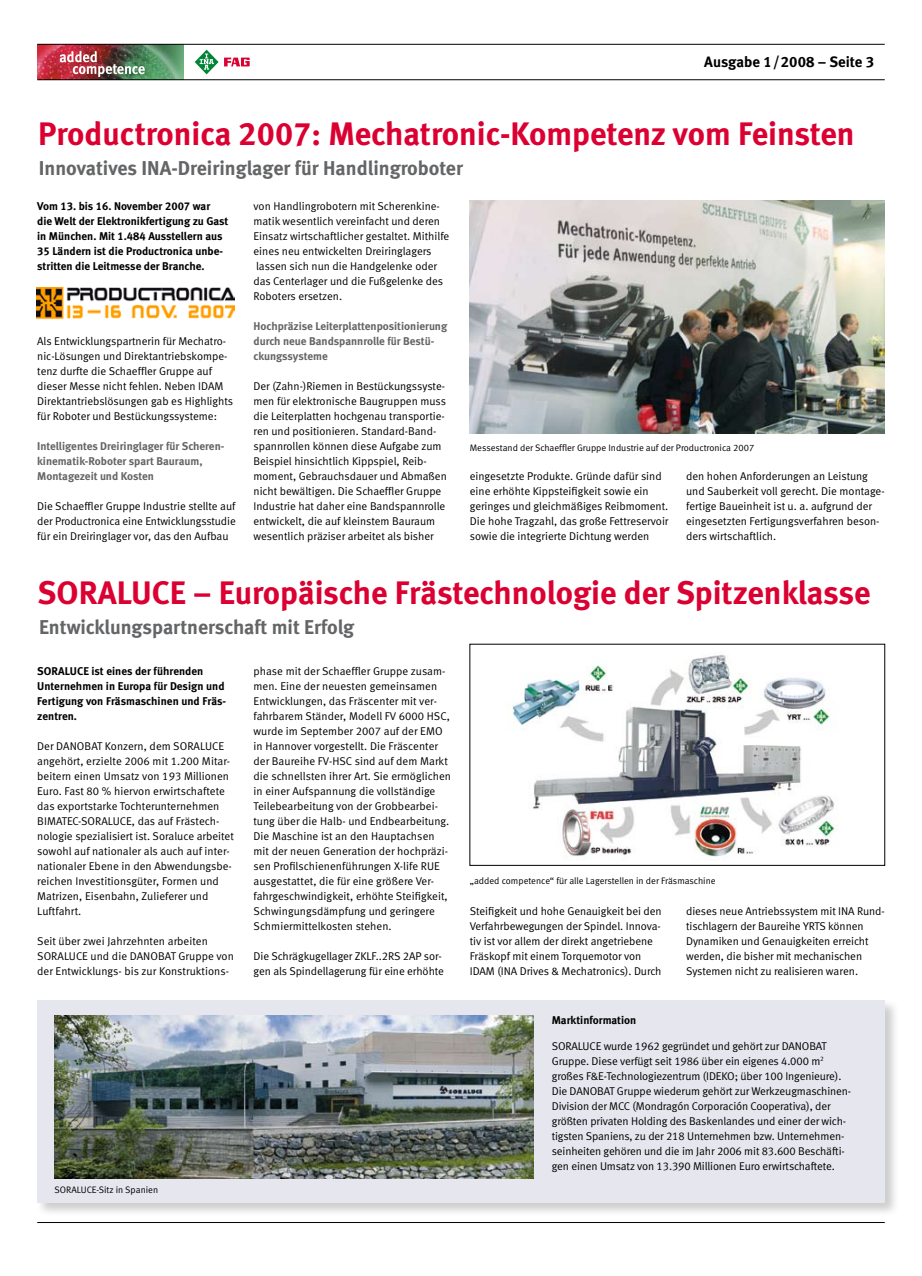
<style>
.page{position:relative;width:922px;height:1276px;background:#fff}
.page>*{position:absolute;margin:0;border:0;box-sizing:border-box;transform-origin:0 0}
.t1{font:32.5px "Meta Bold LF";color:#db0031}
.t2{font:20px "Meta Bold LF";color:#646567}
.t3{font:15px "Meta Bold LF";color:#000}
.t4{font:11.25px/15px "Meta Normal LF";color:#000}
.t5{font:11.25px/15px "Meta Bold LF";color:#000}
.t6{font:11.25px/15px "Meta Bold LF";color:#646567}
.t7{font:9.38px "Meta Normal LF";color:#000}
</style>
<div class="page">
<svg style="left:224px;top:58px;width:25px;height:8px"></svg>
<svg style="left:195px;top:50px;width:23px;height:24px"></svg>
<img style="left:37px;top:45px;width:146px;height:34px">
<img style="left:60px;top:51px;width:85px;height:26px">
<hr style="left:37px;top:44px;width:847px;height:1px;background:#000">
<hr style="left:37px;top:79px;width:847px;height:1px;background:#000">
<hr style="left:37px;top:1222px;width:847px;height:1px;background:#000">
<div style="left:36px;top:998px;width:864px;height:220px;background:#000;opacity:.2"></div>
<div style="left:37px;top:999px;width:847px;height:203px;background:#e6e7ee"></div>
<img style="left:512px;top:654px;width:326px;height:207px">
<img style="left:469px;top:200px;width:415px;height:233px">
<img style="left:37px;top:288px;width:197px;height:32px">
<img style="left:55px;top:1015px;width:478px;height:163px">
<h3 class="t3" style="left:704px;top:53px;width:159px">Ausgabe 1/2008 – Seite</h3>
<h1 class="t1" style="left:38px;top:115px;width:817px">Productronica 2007: Mechatronic-Kompetenz vom Feinsten</h1>
<h2 class="t2" style="left:39px;top:156px;width:425px">Innovatives INA-Dreiringlager für Handlingroboter</h2>
<p class="t5" style="left:37px;top:198px;width:193px">Vom 13. bis 16. November 2007 war<br>die Welt der Elektronikfertigung zu Gast in München. Mit 1.484 Ausstellern aus 35 Ländern ist die Productronica unbe&shy;stritten die Leitmesse der Branche.</p>
<p class="t4" style="left:253px;top:198px;width:197px">von Handlingrobotern mit Scherenkine&shy;matik wesentlich vereinfacht und deren Einsatz wirtschaftlicher gestaltet. Mithilfe eines neu entwickelten Dreiringlagers lassen sich nun die Handgelenke oder das Centerlager und die Fußgelenke des Roboters ersetzen.</p>
<p class="t6" style="left:253px;top:318px;width:195px">Hochpräzise Leiterplattenpositionierung durch neue Bandspannrolle für Bestü&shy;ckungssysteme</p>
<p class="t4" style="left:253px;top:378px;width:195px">Der (Zahn-)Riemen in Bestückungssyste&shy;men für elektronische Baugruppen muss die Leiterplatten hochgenau transportie&shy;ren und positionieren. Standard-Band&shy;spannrollen können diese Aufgabe zum Beispiel hinsichtlich Kippspiel, Reib&shy;moment, Gebrauchsdauer und Abmaßen nicht bewältigen. Die Schaeffler Gruppe Industrie hat daher eine Bandspannrolle entwickelt, die auf kleinstem Bauraum wesentlich präziser arbeitet als bisher</p>
<p class="t4" style="left:37px;top:333px;width:197px">Als Entwicklungspartnerin für Mechatro&shy;nic-Lösungen und Direktantriebskompe&shy;tenz durfte die Schaeffler Gruppe auf dieser Messe nicht fehlen. Neben IDAM Direktantriebslösungen gab es Highlights für Roboter und Bestückungssysteme:</p>
<p class="t6" style="left:37px;top:438px;width:189px">Intelligentes Dreiringlager für Scheren&shy;kinematik-Roboter spart Bauraum,<br>Montagezeit und Kosten</p>
<p class="t4" style="left:37px;top:498px;width:200px;text-align:justify">Die Schaeffler Gruppe Industrie stellte auf der Productronica eine Entwicklungsstudie für ein Dreiringlager vor, das den Aufbau</p>
<p class="t7" style="left:469px;top:442px;width:286px">Messestand der Schaeffler Gruppe Industrie auf der Productronica 2007</p>
<p class="t4" style="left:469px;top:468px;width:200px">eingesetzte Produkte. Gründe dafür sind eine erhöhte Kippsteifigkeit sowie ein geringes und gleichmäßiges Reibmoment.<br>Die hohe Tragzahl, das große Fettreservoir sowie die integrierte Dichtung werden</p>
<p class="t4" style="left:686px;top:468px;width:200px">den hohen Anforderungen an Leistung und Sauberkeit voll gerecht. Die montage&shy;fertige Baueinheit ist u. a. aufgrund der eingesetzten Fertigungsverfahren beson&shy;ders wirtschaftlich.</p>
<h1 class="t1" style="left:38px;top:574px;width:834px">SORALUCE – Europäische Frästechnologie der Spitzenklasse</h1>
<h2 class="t2" style="left:39px;top:615px;width:316px">Entwicklungspartnerschaft mit Erfolg</h2>
<p class="t5" style="left:37px;top:663px;width:190px">SORALUCE ist eines der führenden<br>Unternehmen in Europa für Design und<br>Fertigung von Fräsmaschinen und Fräs&shy;zentren.</p>
<p class="t4" style="left:37px;top:738px;width:198px">Der DANOBAT Konzern, dem SORALUCE angehört, erzielte 2006 mit 1.200 Mitar&shy;beitern einen Umsatz von 193 Millionen Euro. Fast 80 % hiervon erwirtschaftete das exportstarke Tochterunternehmen BIMATEC-SORALUCE, das auf Frästech&shy;no-logie spezialisiert ist. Soraluce arbeitet sowohl auf nationaler als auch auf inter&shy;nationaler Ebene in den Abwendungsbe&shy;reichen Investitionsgüter, Formen und Matrizen, Eisenbahn, Zulieferer und Luftfahrt.</p>
<p class="t4" style="left:37px;top:933px;width:198px">Seit über zwei Jahrzehnten arbeiten<br>SORALUCE und die DANOBAT Gruppe von der Entwicklungs- bis zur Konstruktions-</p>
<p class="t7" style="left:55px;top:1184px;width:105px">SORALUCE-Sitz in Spanien</p>
<p class="t4" style="left:253px;top:663px;width:199px">phase mit der Schaeffler Gruppe zusam&shy;men. Eine der neuesten gemeinsamen Entwicklungen, das Fräscenter mit ver&shy;fahrbarem Ständer, Modell FV 6000 HSC, wurde im September 2007 auf der EMO in Hannover vorgestellt. Die Fräscenter der Baureihe FV-HSC sind auf dem Markt die schnellsten ihrer Art. Sie ermöglichen in einer Aufspannung die vollständige Teilebearbeitung von der Grobbearbei&shy;tung über die Halb- und Endbearbeitung.<br>Die Maschine ist an den Hauptachsen mit der neuen Generation der hochpräzi&shy;sen Profilschienenführungen X-life RUE ausgestattet, die für eine größere Ver&shy;fahrgeschwindigkeit, erhöhte Steifigkeit, Schwingungsdämpfung und geringere Schmiermittelkosten stehen.</p>
<p class="t4" style="left:253px;top:948px;width:192px">Die Schrägkugellager ZKLF..2RS 2AP sor&shy;gen als Spindellagerung für eine erhöhte</p>
<p class="t7" style="left:469px;top:875px;width:247px">„added competence“ für alle Lagerstellen in der Fräsmaschine</p>
<p class="t4" style="left:469px;top:903px;width:193px">Steifigkeit und hohe Genauigkeit bei den Verfahrbewegungen der Spindel. Innova&shy;tiv ist vor allem der direkt angetriebene Fräskopf mit einem Torquemotor von IDAM (INA Drives &amp; Mechatronics). Durch</p>
<p class="t4" style="left:686px;top:903px;width:199px">dieses neue Antriebssystem mit INA Rund&shy;tischlagern der Baureihe YRTS können Dynamiken und Genauigkeiten erreicht werden, die bisher mit mechanischen Systemen nicht zu realisieren waren.</p>
<p class="t5" style="left:551px;top:1012px;width:86px">Marktinformation</p>
<p class="t4" style="left:551px;top:1038px;width:301px">SORALUCE wurde 1962 gegründet und gehört zur DANOBAT Gruppe. Diese verfügt seit 1986 über ein eigenes 4.000 m<sup>2 </sup>großes F&amp;E-Technologiezentrum (IDEKO; über 100 Ingenieure).<br>Die DANOBAT Gruppe wiederum gehört zur Werkzeugmaschinen-Division der MCC (Mondragón Corporación Cooperativa), der größten privaten Holding des Baskenlandes und einer der wich&shy;tigsten Spaniens, zu der 218 Unternehmen bzw. Unternehmen&shy;seinheiten gehören und die im Jahr 2006 mit 83.600 Beschäfti&shy;gen einen Umsatz von 13.390 Millionen Euro erwirtschaftete.</p>
</div>
